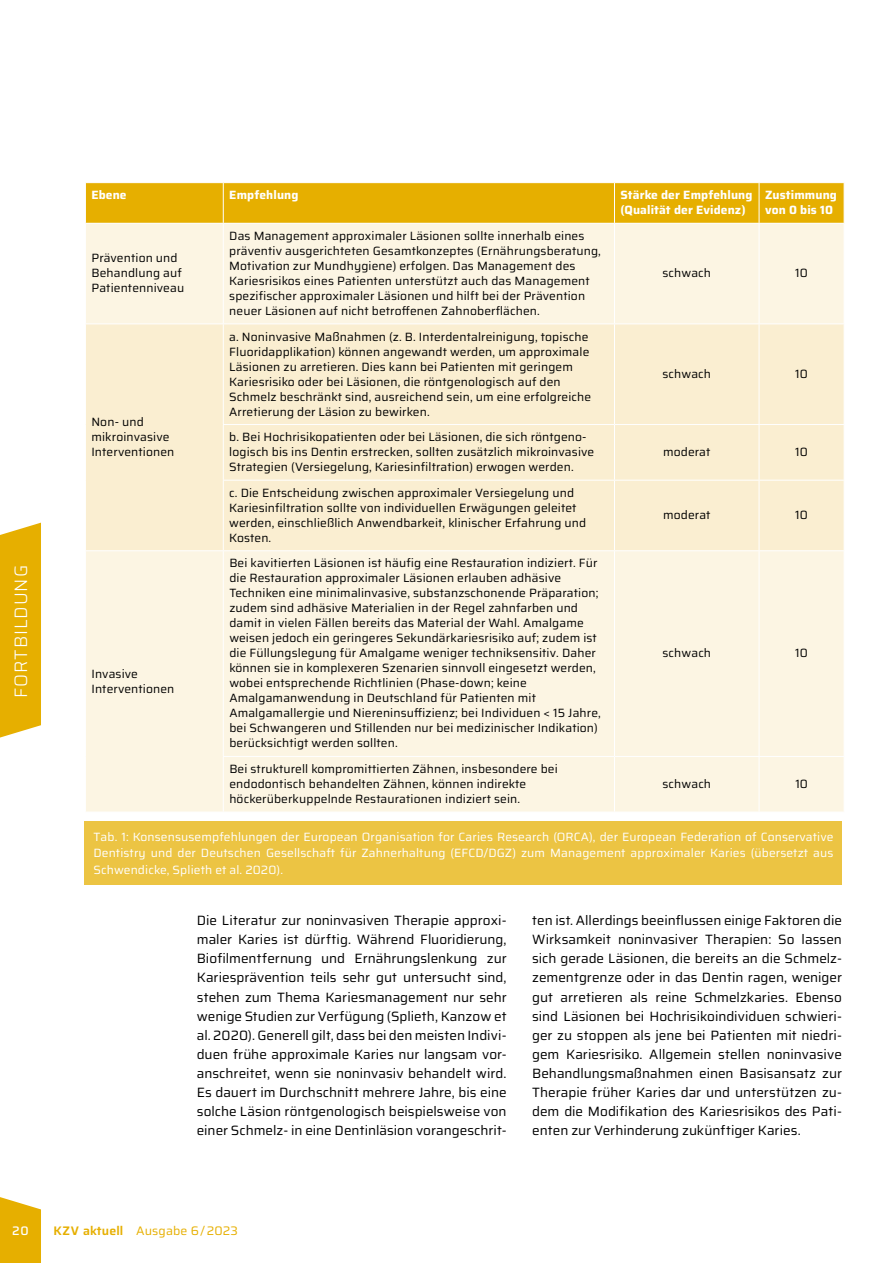
<style>
.page{position:relative;width:893px;height:1263px;background:#fff}
.page>*{position:absolute;margin:0;border:0;box-sizing:border-box;transform-origin:0 0}
.t1{font:300 18px "Saira";letter-spacing:.05em;color:#fff}
.t2{font:13.5px/19px "Saira";color:#000;text-align:justify}
.t3{font:12.3px "Saira";letter-spacing:.01em;color:#e6af00}
.t4{font:500 12.3px "Saira";color:#fff}
.t5{font:12px/15px "Saira";letter-spacing:.01em;color:#000}
.t6{font:12px/16.5px "Saira";letter-spacing:.01em;color:#fff;text-align:justify}
.t7{font:700 12px/15px "Saira";letter-spacing:.01em;color:#fff}
.s1{font-weight:600}
</style>
<div class="page">
<div style="left:86px;top:183px;width:758px;height:40px;background:#e6af00"></div>
<div style="left:86px;top:224px;width:758px;height:588px;background:#fcf5e3"></div>
<div style="left:86px;top:324px;width:758px;height:226px;background:#faeed1"></div>
<hr style="left:223px;top:183px;width:1px;height:40px;background:#fff">
<hr style="left:614px;top:183px;width:1px;height:40px;background:#fff">
<hr style="left:759px;top:183px;width:1px;height:40px;background:#fff">
<hr style="left:223px;top:224px;width:1px;height:99px;background:#fff">
<hr style="left:614px;top:224px;width:1px;height:99px;background:#fff">
<hr style="left:759px;top:224px;width:1px;height:99px;background:#fff">
<hr style="left:85px;top:323px;width:138px;height:1px;background:#fff">
<hr style="left:223px;top:323px;width:391px;height:1px;background:#fff">
<hr style="left:223px;top:324px;width:1px;height:100px;background:#fff">
<hr style="left:614px;top:323px;width:145px;height:1px;background:#fff">
<hr style="left:614px;top:324px;width:1px;height:100px;background:#fff">
<hr style="left:759px;top:323px;width:85px;height:1px;background:#fff">
<hr style="left:759px;top:324px;width:1px;height:100px;background:#fff">
<hr style="left:223px;top:424px;width:391px;height:1px;background:#fff">
<hr style="left:223px;top:425px;width:1px;height:55px;background:#fff">
<hr style="left:614px;top:424px;width:145px;height:1px;background:#fff">
<hr style="left:614px;top:425px;width:1px;height:55px;background:#fff">
<hr style="left:759px;top:424px;width:85px;height:1px;background:#fff">
<hr style="left:759px;top:425px;width:1px;height:55px;background:#fff">
<hr style="left:223px;top:480px;width:391px;height:1px;background:#fff">
<hr style="left:223px;top:480px;width:1px;height:70px;background:#fff">
<hr style="left:614px;top:480px;width:145px;height:1px;background:#fff">
<hr style="left:614px;top:480px;width:1px;height:70px;background:#fff">
<hr style="left:759px;top:480px;width:85px;height:1px;background:#fff">
<hr style="left:759px;top:480px;width:1px;height:70px;background:#fff">
<hr style="left:85px;top:550px;width:138px;height:1px;background:#fff">
<hr style="left:223px;top:550px;width:391px;height:1px;background:#fff">
<hr style="left:223px;top:551px;width:1px;height:205px;background:#fff">
<hr style="left:614px;top:550px;width:145px;height:1px;background:#fff">
<hr style="left:614px;top:551px;width:1px;height:205px;background:#fff">
<hr style="left:759px;top:550px;width:85px;height:1px;background:#fff">
<hr style="left:759px;top:551px;width:1px;height:205px;background:#fff">
<hr style="left:223px;top:756px;width:391px;height:1px;background:#fff">
<hr style="left:223px;top:757px;width:1px;height:55px;background:#fff">
<hr style="left:614px;top:756px;width:145px;height:1px;background:#fff">
<hr style="left:614px;top:757px;width:1px;height:55px;background:#fff">
<hr style="left:759px;top:756px;width:85px;height:1px;background:#fff">
<hr style="left:759px;top:757px;width:1px;height:55px;background:#fff">
<div style="left:85px;top:822px;width:757px;height:63px;background:#ecc443"></div>
<svg style="left:0;top:1197px;width:41px;height:66px;background:#e8b618"></svg>
<div style="left:0;top:523px;width:41px;height:215px;background:#e6af00"></div>
<p class="t7" style="left:91px;top:187px;width:37px">Ebene</p>
<p class="t7" style="left:229px;top:187px;width:71px">Empfehlung</p>
<p class="t7" style="left:620px;top:187px;width:133px">Stärke der Empfehlung (Qualität der Evidenz)</p>
<p class="t7" style="left:765px;top:187px;width:73px">Zustimmung von 0 bis 10</p>
<p class="t5" style="left:91px;top:250px;width:94px">Prävention und<br>Behandlung auf<br>Patientenniveau</p>
<p class="t5" style="left:229px;top:228px;width:373px">Das Management approximaler Läsionen sollte innerhalb eines präventiv ausgerichteten Gesamtkonzeptes (Ernährungsberatung, Motivation zur Mundhygiene) erfolgen. Das Management des Kariesrisikos eines Patienten unterstützt auch das Management spezifischer approximaler Läsionen und hilft bei der Prävention neuer Läsionen auf nicht betroffenen Zahnoberflächen.</p>
<p class="t5" style="left:662px;top:265px;width:50px">schwach</p>
<p class="t5" style="left:795px;top:265px;width:14px">10</p>
<h1 class="t1" style="left:6px;top:698px;width:134px;rotate:-90deg">FORTBILDUNG</h1>
<p class="t5" style="left:91px;top:414px;width:85px">Non- und mikroinvasive<br>Interventionen</p>
<p class="t5" style="left:91px;top:666px;width:85px">Invasive<br>Interventionen</p>
<p class="t5" style="left:229px;top:328px;width:363px">a. Noninvasive Maßnahmen (z. B. Interdentalreinigung, topische Fluoridapplikation) können angewandt werden, um approximale Läsionen zu arretieren. Dies kann bei Patienten mit geringem Kariesrisiko oder bei Läsionen, die röntgenologisch auf den Schmelz beschränkt sind, ausreichend sein, um eine erfolgreiche Arretierung der Läsion zu bewirken.</p>
<p class="t5" style="left:229px;top:429px;width:366px">b. Bei Hochrisikopatienten oder bei Läsionen, die sich röntgeno&shy;logisch bis ins Dentin erstrecken, sollten zusätzlich mikroinvasive<br>Strategien (Versiegelung, Kariesinfiltration) erwogen werden.</p>
<p class="t5" style="left:229px;top:485px;width:359px">c. Die Entscheidung zwischen approximaler Versiegelung und Kariesinfiltration sollte von individuellen Erwägungen geleitet werden, einschließlich Anwendbarkeit, klinischer Erfahrung und Kosten.</p>
<p class="t5" style="left:229px;top:555px;width:373px">Bei kavitierten Läsionen ist häufig eine Restauration indiziert. Für die Restauration approximaler Läsionen erlauben adhäsive Techniken eine minimalinvasive, substanzschonende Präparation; zudem sind adhäsive Materialien in der Regel zahnfarben und damit in vielen Fällen bereits das Material der Wahl. Amalgame weisen jedoch ein geringeres Sekundärkariesrisiko auf; zudem ist die Füllungslegung für Amalgame weniger techniksensitiv. Daher können sie in komplexeren Szenarien sinnvoll eingesetzt werden, wobei entsprechende Richtlinien (Phase-down; keine Amalgamanwendung in Deutschland für Patienten mit Amalgamallergie und Niereninsuffizienz; bei Individuen &lt; 15 Jahre, bei Schwangeren und Stillenden nur bei medizinischer Indikation) berücksichtigt werden sollten.</p>
<p class="t5" style="left:229px;top:761px;width:330px">Bei strukturell kompromittierten Zähnen, insbesondere bei endodontisch behandelten Zähnen, können indirekte höckerüberkuppelnde Restaurationen indiziert sein.</p>
<p class="t5" style="left:662px;top:366px;width:50px">schwach</p>
<p class="t5" style="left:795px;top:366px;width:14px">10</p>
<p class="t5" style="left:663px;top:444px;width:49px">moderat</p>
<p class="t5" style="left:795px;top:444px;width:14px">10</p>
<p class="t5" style="left:663px;top:507px;width:49px">moderat</p>
<p class="t5" style="left:795px;top:507px;width:14px">10</p>
<p class="t5" style="left:662px;top:645px;width:50px">schwach</p>
<p class="t5" style="left:795px;top:645px;width:14px">10</p>
<p class="t5" style="left:662px;top:776px;width:50px">schwach</p>
<p class="t5" style="left:795px;top:776px;width:14px">10</p>
<p class="t6" style="left:93px;top:828px;width:742px">Tab. 1: Konsensusempfehlungen der European Organisation for Caries Research (ORCA), der European Federation of Conservative Dentistry und der Deutschen Gesellschaft für Zahnerhaltung (EFCD/DGZ) zum Management approximaler Karies (übersetzt aus Schwendicke, Splieth et al. 2020).</p>
<p class="t2" style="left:197px;top:910px;width:311px">Die Literatur zur noninvasiven Therapie approxi&shy;maler Karies ist dürftig. Während Fluoridierung, Biofilmentfernung und Ernährungslenkung zur Kariesprävention teils sehr gut untersucht sind, stehen zum Thema Kariesmanagement nur sehr wenige Studien zur Verfügung (Splieth, Kanzow et al. 2020). Generell gilt, dass bei den meisten Indivi&shy;duen frühe approximale Karies nur langsam vor&shy;anschreitet, wenn sie noninvasiv behandelt wird.<br>Es dauert im Durchschnitt mehrere Jahre, bis eine solche Läsion röntgenologisch beispielsweise von einer Schmelz- in eine Dentinläsion vorangeschrit-</p>
<p class="t2" style="left:532px;top:910px;width:311px">ten ist. Allerdings beeinflussen einige Faktoren die Wirksamkeit noninvasiver Therapien: So lassen sich gerade Läsionen, die bereits an die Schmelz&shy;zementgrenze oder in das Dentin ragen, weniger gut arretieren als reine Schmelzkaries. Ebenso sind Läsionen bei Hochrisikoindividuen schwieri&shy;ger zu stoppen als jene bei Patienten mit niedri&shy;gem Kariesrisiko. Allgemein stellen noninvasive Behandlungsmaßnahmen einen Basisansatz zur Therapie früher Karies dar und unterstützen zu&shy;dem die Modifikation des Kariesrisikos des Pati&shy;enten zur Verhinderung zukünftiger Karies.</p>
<p class="t4" style="left:12px;top:1221px;width:18px">20</p>
<p class="t3" style="left:53px;top:1221px;width:186px"><span class="s1">KZV aktuell</span> Ausgabe 6/2023</p>
</div>
